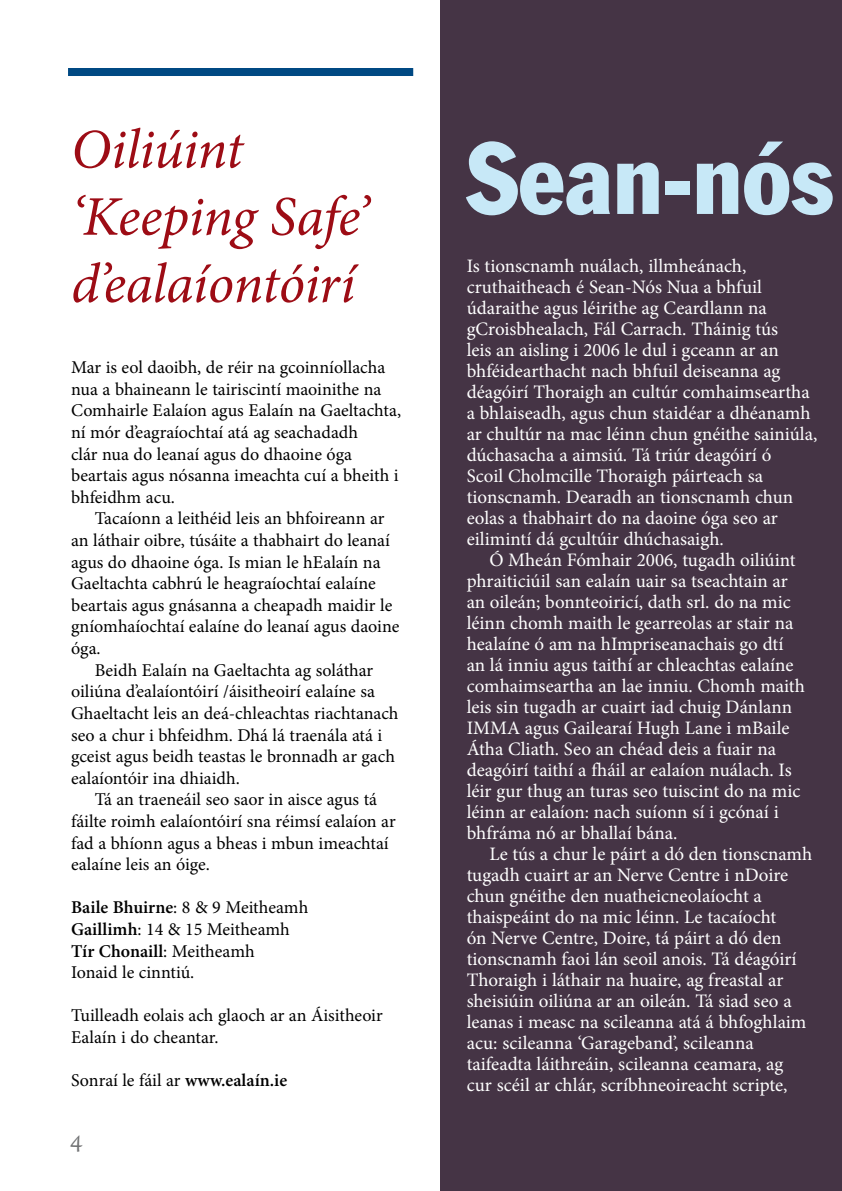
<style>
.page{position:relative;width:842px;height:1191px;background:#fff}
.page>*{position:absolute;margin:0;border:0;box-sizing:border-box;transform-origin:0 0}
.t1{font:condensed 100px "Franklin Gothic";color:#c7e8f7}
.t2{font:italic 56px/67.2px "Minion Pro";letter-spacing:-.01em;color:#9d0c15}
.t3{font:19px/21px "Minion Pro";color:#fff}
.t4{font:18px/21.6px "Minion Pro";color:#000}
.s1{font-weight:600}
</style>
<div class="page">
<div style="left:440px;top:0;width:402px;height:1191px;background:#453445"></div>
<div style="left:68px;top:68px;width:345px;height:8px;background:#004983"></div>
<h2 class="t2" style="left:71px;top:116px;width:299px">Oiliúint ‘Keeping Safe’ d’ealaíontóirí</h2>
<p class="t4" style="left:71px;top:357px;width:331px">Mar is eol daoibh, de réir na gcoinníollacha nua a bhaineann le tairiscintí maoinithe na Comhairle Ealaíon agus Ealaín na Gaeltachta, ní mór d’eagraíochtaí atá ag seachadadh<br>clár nua do leanaí agus do dhaoine óga beartais agus nósanna imeachta cuí a bheith i bhfeidhm acu.</p>
<p class="t4" style="left:71px;top:508px;width:330px;text-indent:24px">Tacaíonn a leithéid leis an bhfoireann ar an láthair oibre, túsáite a thabhairt do leanaí agus do dhaoine óga. Is mian le hEalaín na Gaeltachta cabhrú le heagraíochtaí ealaíne beartais agus gnásanna a cheapadh maidir le gníomhaíochtaí ealaíne do leanaí agus daoine óga.</p>
<p class="t4" style="left:71px;top:659px;width:329px;text-indent:24px">Beidh Ealaín na Gaeltachta ag soláthar oiliúna d’ealaíontóirí /áisitheoirí ealaíne sa Ghaeltacht leis an deá-chleachtas riachtanach seo a chur i bhfeidhm. Dhá lá traenála atá i gceist agus beidh teastas le bronnadh ar gach ealaíontóir ina dhiaidh.</p>
<p class="t4" style="left:71px;top:789px;width:326px;text-indent:24px">Tá an traeneáil seo saor in aisce agus tá fáilte roimh ealaíontóirí sna réimsí ealaíon ar fad a bhíonn agus a bheas i mbun imeachtaí ealaíne leis an óige.</p>
<p class="t4" style="left:71px;top:897px;width:239px"><span class="s1">Baile Bhuirne</span>: 8 &amp; 9 Meitheamh<br><span class="s1">Gaillimh</span>: 14 &amp; 15 Meitheamh<br><span class="s1">Tír Chonaill</span>: Meitheamh<br>Ionaid le cinntiú.</p>
<p class="t4" style="left:71px;top:1005px;width:313px">Tuilleadh eolais ach glaoch ar an Áisitheoir<br>Ealaín i do cheantar.</p>
<p class="t4" style="left:71px;top:1069px;width:218px">Sonraí le fáil ar <span class="s1">www.ealaín.ie</span></p>
<h1 class="t1" style="left:467px;top:117px;width:368px">Sean-nós</h1>
<p class="t3" style="left:467px;top:255px;width:352px">Is tionscnamh nuálach, illmheánach, cruthaitheach é Sean-Nós Nua a bhfuil údaraithe agus léirithe ag Ceardlann na gCroisbhealach, Fál Carrach. Tháinig tús<br>leis an aisling i 2006 le dul i gceann ar an bhféidearthacht nach bhfuil deiseanna ag déagóirí Thoraigh an cultúr comhaimseartha a bhlaiseadh, agus chun staidéar a dhéanamh ar chultúr na mac léinn chun gnéithe sainiúla, dúchasacha a aimsiú. Tá triúr deagóirí ó<br>Scoil Cholmcille Thoraigh páirteach sa tionscnamh. Dearadh an tionscnamh chun eolas a thabhairt do na daoine óga seo ar eilimintí dá gcultúir dhúchasaigh.</p>
<p class="t3" style="left:467px;top:549px;width:340px;text-indent:23px">Ó Mheán Fómhair 2006, tugadh oiliúint phraiticiúil san ealaín uair sa tseachtain ar an oileán; bonnteoiricí, dath srl. do na mic léinn chomh maith le gearreolas ar stair na healaíne ó am na hImpriseanachais go dtí an lá inniu agus taithí ar chleachtas ealaíne comhaimseartha an lae inniu. Chomh maith leis sin tugadh ar cuairt iad chuig Dánlann IMMA agus Gailearaí Hugh Lane i mBaile Átha Cliath. Seo an chéad deis a fuair na deagóirí taithí a fháil ar ealaíon nuálach. Is léir gur thug an turas seo tuiscint do na mic léinn ar ealaíon: nach suíonn sí i gcónaí i bhfráma nó ar bhallaí bána.</p>
<p class="t3" style="left:467px;top:843px;width:347px;text-indent:23px">Le tús a chur le páirt a dó den tionscnamh tugadh cuairt ar an Nerve Centre i nDoire chun gnéithe den nuatheicneolaíocht a thaispeáint do na mic léinn. Le tacaíocht<br>ón Nerve Centre, Doire, tá páirt a dó den tionscnamh faoi lán seoil anois. Tá déagóirí Thoraigh i láthair na huaire, ag freastal ar sheisiúin oiliúna ar an oileán. Tá siad seo a leanas i measc na scileanna atá á bhfoghlaim acu: scileanna ‘Garageband’, scileanna taifeadta láithreáin, scileanna ceamara, ag cur scéil ar chlár, scríbhneoireacht scripte,</p>
</div>
